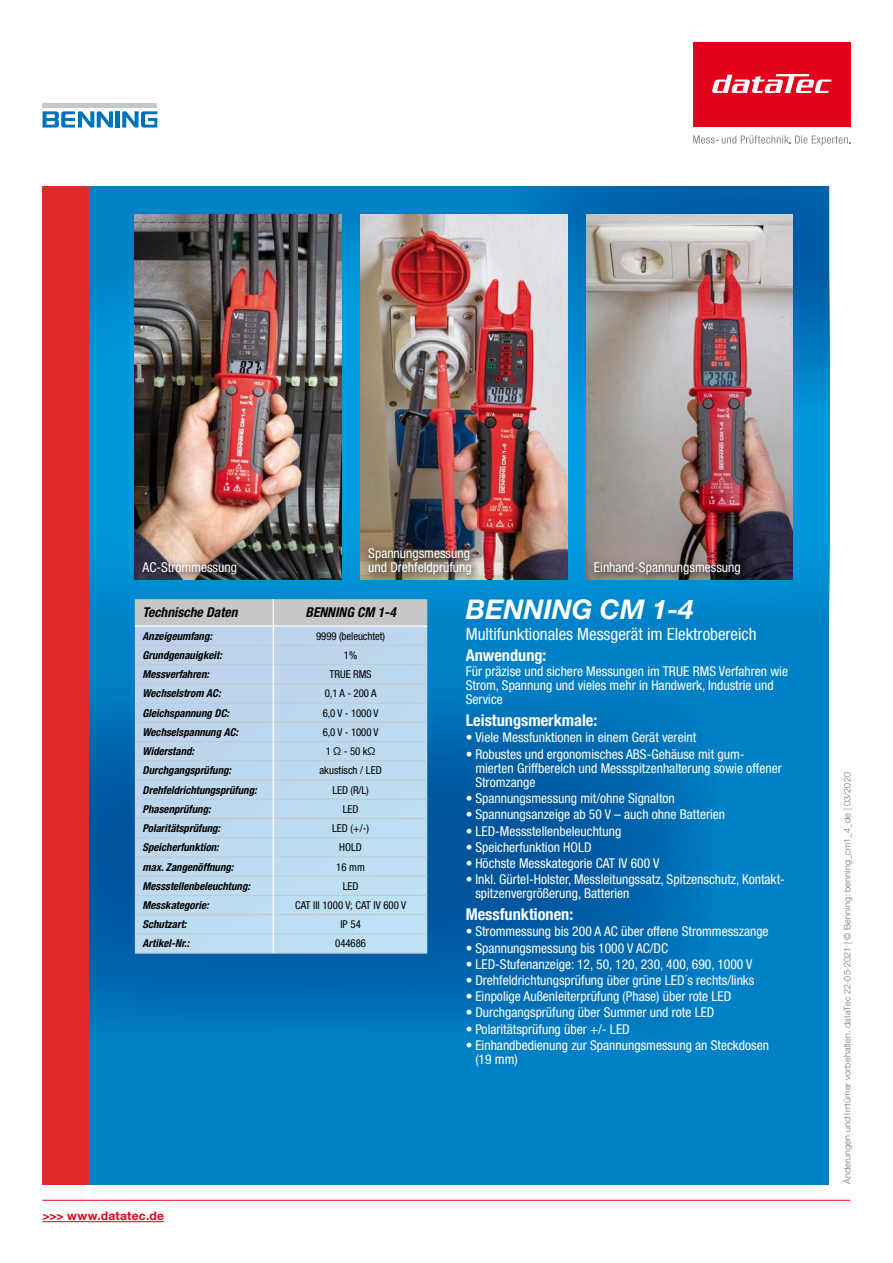
<style>
.page{position:relative;width:893px;height:1263px;background:#fff}
.page>*{position:absolute;margin:0;border:0;box-sizing:border-box;transform-origin:0 0}
.t1{font:italic 700 27.15px "Helvetica Neue LT Pro";color:#fff}
.t2{font:condensed 16.95px "Helvetica Neue LT Pro";color:#fff}
.t3{font:700 condensed 16.35px "Helvetica Neue LT Pro";color:#fff}
.t4{font:condensed 13.5px/14.2px "Helvetica Neue LT Pro";color:#fff}
.t5{font:italic 700 condensed 13.5px "Helvetica Neue LT Pro";color:#000}
.t6{font:700 12px "Helvetica Neue LT Pro";letter-spacing:.025em;color:#e2001a}
.t7{font:italic 700 condensed 10.8px "Helvetica Neue LT Pro";color:#000}
.t8{font:condensed 10.8px "Helvetica Neue LT Pro";letter-spacing:-.01em;color:#000}
.t9{font:300 9px "Helvetica Neue LT Pro";letter-spacing:.025em;color:#707172}
</style>
<div class="page">
<div style="left:693px;top:43px;width:157px;height:84px;background:#e2001a"></div>
<svg style="left:693px;top:135px;width:157px;height:10px"></svg>
<svg style="left:712px;top:74px;width:119px;height:19px"></svg>
<hr style="left:43px;top:1221px;width:121px;height:1px;background:#e2001a">
<hr style="left:43px;top:1200px;width:807px;height:1px;background:#e2001a">
<svg style="left:43px;top:111px;width:70px;height:17px"></svg>
<hr style="left:115px;top:111px;width:4px;height:17px;background:#0072ba">
<svg style="left:122px;top:111px;width:35px;height:17px"></svg>
<hr style="left:43px;top:104px;width:114px;height:4px;background:#c6c7c8">
<div style="left:43px;top:186px;width:786px;height:998px;background:#0081c7"></div>
<svg style="left:89px;top:214px;width:740px;height:404px"></svg>
<svg style="left:534px;top:186px;width:295px;height:231px"></svg>
<svg style="left:89px;top:663px;width:609px;height:359px"></svg>
<div style="left:43px;top:186px;width:46px;height:998px;background:#e42a29"></div>
<hr style="left:135px;top:953px;width:138px;height:1px;background:#c6c7c8">
<hr style="left:273px;top:953px;width:154px;height:1px;background:#c6c7c8">
<svg style="left:135px;top:599px;width:292px;height:354px;background:#bed7ea"></svg>
<img style="left:135px;top:214px;width:206px;height:366px">
<img style="left:361px;top:214px;width:206px;height:366px">
<img style="left:586px;top:214px;width:207px;height:366px">
<svg style="left:138px;top:558px;width:108px;height:26px"></svg>
<svg style="left:590px;top:557px;width:159px;height:27px;background:#57626b"></svg>
<img style="left:364px;top:544px;width:117px;height:40px">
<p class="t4" style="left:368px;top:546px;width:105px">Spannungsmessung und Drehfeldprüfung</p>
<p class="t4" style="left:143px;top:560px;width:96px">AC-Strommessung</p>
<p class="t4" style="left:594px;top:560px;width:148px">Einhand-Spannungsmessung</p>
<p class="t5" style="left:143px;top:604px;width:96px">Technische Daten</p>
<p class="t5" style="left:305px;top:604px;width:92px">BENNING CM 1-4</p>
<p class="t7" style="left:143px;top:629px;width:71px">Anzeigeumfang:</p>
<p class="t8" style="left:316px;top:630px;width:70px">9999 (beleuchtet)</p>
<p class="t7" style="left:143px;top:648px;width:81px">Grundgenauigkeit:</p>
<p class="t8" style="left:344px;top:649px;width:15px">1%</p>
<p class="t7" style="left:143px;top:668px;width:68px">Messverfahren:</p>
<p class="t8" style="left:330px;top:668px;width:44px">TRUE RMS</p>
<p class="t7" style="left:143px;top:687px;width:80px">Wechselstrom AC:</p>
<p class="t8" style="left:325px;top:687px;width:53px">0,1 A - 200 A</p>
<p class="t7" style="left:143px;top:706px;width:88px">Gleichspannung DC:</p>
<p class="t8" style="left:323px;top:706px;width:57px">6,0 V - 1000 V</p>
<p class="t7" style="left:143px;top:725px;width:97px">Wechselspannung AC:</p>
<p class="t8" style="left:323px;top:726px;width:57px">6,0 V - 1000 V</p>
<p class="t7" style="left:143px;top:745px;width:53px">Widerstand:</p>
<p class="t8" style="left:326px;top:745px;width:51px">1 Ω - 50 kΩ</p>
<p class="t7" style="left:143px;top:764px;width:90px">Durchgangsprüfung:</p>
<p class="t8" style="left:319px;top:764px;width:64px">akustisch / LED</p>
<p class="t7" style="left:143px;top:783px;width:116px">Drehfeldrichtungsprüfung:</p>
<p class="t8" style="left:332px;top:783px;width:38px">LED (R/L)</p>
<p class="t7" style="left:143px;top:802px;width:70px">Phasenprüfung:</p>
<p class="t8" style="left:343px;top:803px;width:17px">LED</p>
<p class="t7" style="left:143px;top:822px;width:79px">Polaritätsprüfung:</p>
<p class="t8" style="left:332px;top:822px;width:39px">LED (+/-)</p>
<p class="t7" style="left:143px;top:841px;width:78px">Speicherfunktion:</p>
<p class="t8" style="left:339px;top:841px;width:24px">HOLD</p>
<p class="t7" style="left:143px;top:860px;width:92px">max. Zangenöffnung:</p>
<p class="t8" style="left:336px;top:860px;width:30px">16 mm</p>
<p class="t7" style="left:143px;top:879px;width:109px">Messstellenbeleuchtung:</p>
<p class="t8" style="left:343px;top:880px;width:17px">LED</p>
<p class="t7" style="left:143px;top:899px;width:68px">Messkategorie:</p>
<p class="t8" style="left:295px;top:899px;width:113px">CAT III 1000 V; CAT IV 600 V</p>
<p class="t7" style="left:143px;top:918px;width:46px">Schutzart:</p>
<p class="t8" style="left:340px;top:918px;width:22px">IP 54</p>
<p class="t7" style="left:143px;top:937px;width:48px">Artikel-Nr.:</p>
<p class="t8" style="left:335px;top:937px;width:32px">044686</p>
<p class="t6" style="left:43px;top:1209px;width:123px">&gt;&gt;&gt; www.datatec.de</p>
<h1 class="t1" style="left:466px;top:592px;width:229px">BENNING CM 1-4</h1>
<p class="t2" style="left:466px;top:624px;width:292px">Multifunktionales Messgerät im Elektrobereich</p>
<p class="t3" style="left:466px;top:646px;width:82px">Anwendung:</p>
<p class="t4" style="left:466px;top:664px;width:324px">Für präzise und sichere Messungen im TRUE RMS Verfahren wie<br>Strom, Spannung und vieles mehr in Handwerk, Industrie und<br>Service</p>
<p class="t3" style="left:466px;top:710px;width:133px">Leistungsmerkmale:</p>
<p class="t4" style="left:466px;top:730px;width:232px">• Viele Messfunktionen in einem Gerät vereint</p>
<p class="t4" style="left:475px;top:746px;width:308px;text-indent:-10px">• Robustes und ergonomisches ABS-Gehäuse mit gum&shy;mierten Griffbereich und Messspitzenhalterung sowie offener<br>Stromzange</p>
<p class="t4" style="left:466px;top:791px;width:211px">• Spannungsmessung mit/ohne Signalton</p>
<p class="t4" style="left:466px;top:807px;width:261px">• Spannungsanzeige ab 50 V – auch ohne Batterien</p>
<p class="t4" style="left:466px;top:823px;width:157px">• LED-Messstellenbeleuchtung</p>
<p class="t4" style="left:466px;top:840px;width:127px">• Speicherfunktion HOLD</p>
<p class="t4" style="left:466px;top:856px;width:195px">• Höchste Messkategorie CAT IV 600 V</p>
<p class="t4" style="left:475px;top:872px;width:311px;text-indent:-10px">• Inkl. Gürtel-Holster, Messleitungssatz, Spitzenschutz, Kontakt&shy;spitzenvergrößerung, Batterien</p>
<p class="t3" style="left:466px;top:904px;width:109px">Messfunktionen:</p>
<p class="t4" style="left:466px;top:924px;width:304px">• Strommessung bis 200 A AC über offene Strommesszange</p>
<p class="t4" style="left:466px;top:941px;width:204px">• Spannungsmessung bis 1000 V AC/DC</p>
<p class="t4" style="left:466px;top:957px;width:288px">• LED-Stufenanzeige: 12, 50, 120, 230, 400, 690, 1000 V</p>
<p class="t4" style="left:466px;top:973px;width:290px">• Drehfeldrichtungsprüfung über grüne LED´s rechts/links</p>
<p class="t4" style="left:466px;top:989px;width:267px">• Einpolige Außenleiterprüfung (Phase) über rote LED</p>
<p class="t4" style="left:466px;top:1005px;width:250px">• Durchgangsprüfung über Summer und rote LED</p>
<p class="t4" style="left:466px;top:1021px;width:166px">• Polaritätsprüfung über +/- LED</p>
<p class="t4" style="left:475px;top:1038px;width:295px;text-indent:-10px">• Einhandbedienung zur Spannungsmessung an Steckdosen (19 mm)</p>
<p class="t9" style="left:842px;top:1184px;width:414px;rotate:-90deg">Änderungen und Irrtümer vorbehalten. dataTec 22-05-2021 | © Benning: benning_cm1_4_de | 03/2020</p>
</div>
